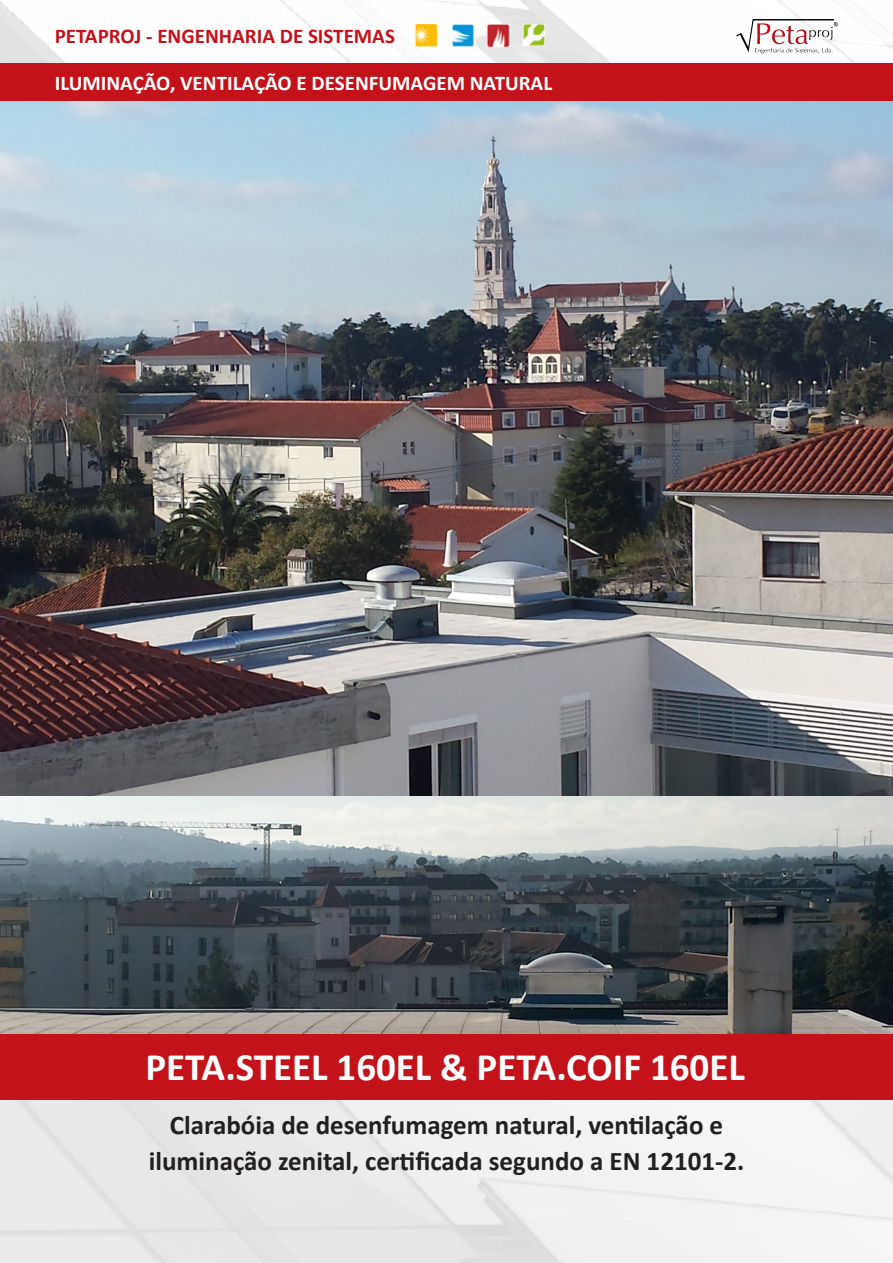
<style>
.page{position:relative;width:893px;height:1263px;background:#fff}
.page>*{position:absolute;margin:0;border:0;box-sizing:border-box;transform-origin:0 0}
.t1{font:700 39px "Calibri";color:#fff}
.t2{font:700 27px/36px "Calibri";color:#231f20;text-align:center}
.t3{font:700 21px "Calibri";color:#fff}
.t4{font:700 21px "Calibri";color:#c4121a}
</style>
<div class="page">
<img style="left:0;top:0;width:893px;height:1263px">
<div style="left:0;top:1033px;width:893px;height:66px;background:#c4121a"></div>
<img style="left:736px;top:17px;width:103px;height:37px">
<div style="left:0;top:64px;width:893px;height:37px;background:#c4121a"></div>
<img style="left:402px;top:17px;width:149px;height:37px">
<img style="left:0;top:101px;width:893px;height:932px">
<p class="t4" style="left:55px;top:22px;width:342px">PETAPROJ - ENGENHARIA DE SISTEMAS</p>
<p class="t3" style="left:55px;top:68px;width:499px">ILUMINAÇÃO, VENTILAÇÃO E DESENFUMAGEM NATURAL</p>
<h1 class="t1" style="left:145px;top:1039px;width:601px">PETA.STEEL 160EL &amp; PETA.COIF 160EL</h1>
<p class="t2" style="left:149px;top:1107px;width:597px">Clarabóia de desenfumagem natural, ventilação e iluminação zenital, certificada segundo a EN 12101-2.</p>
</div>
